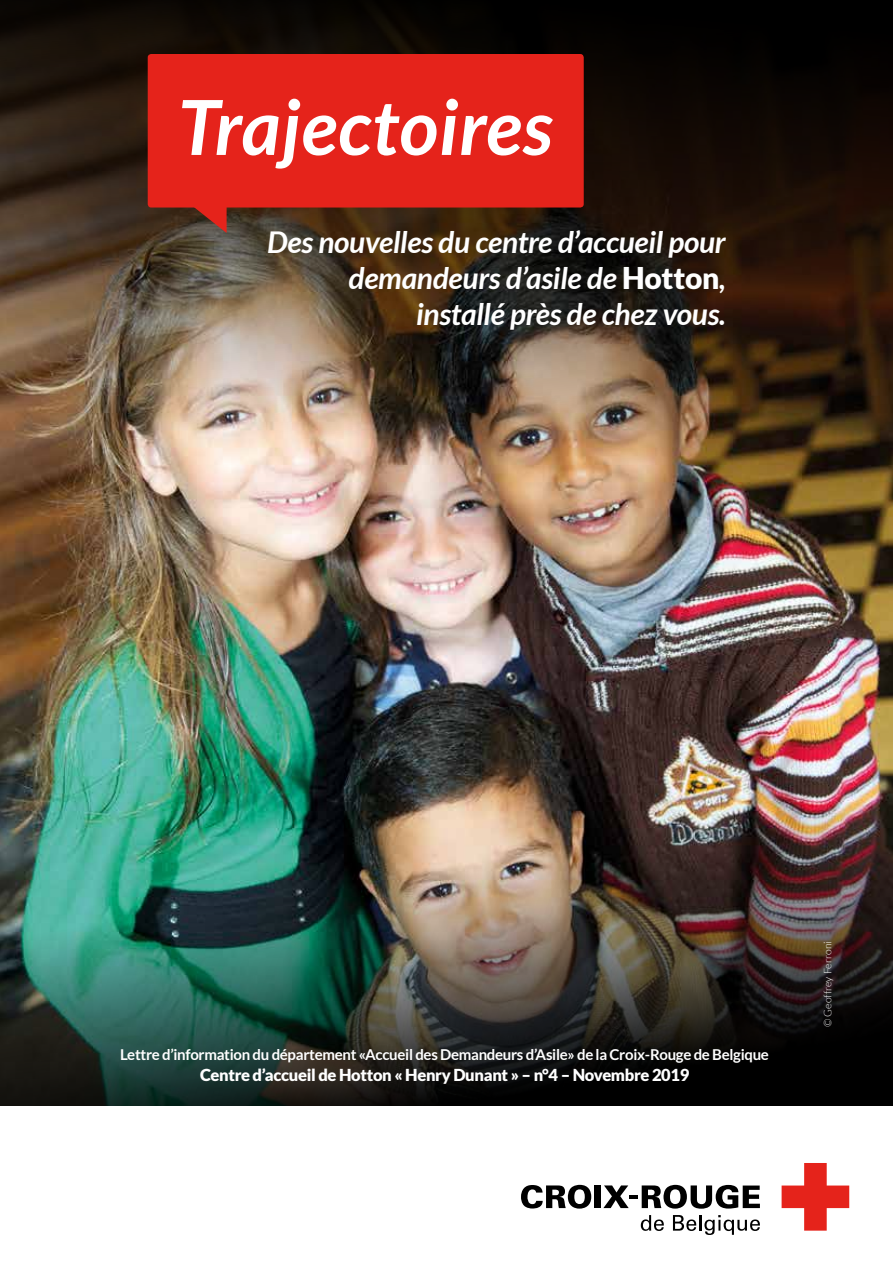
<style>
.page{position:relative;width:893px;height:1263px;background:#fff}
.page>*{position:absolute;margin:0;border:0;box-sizing:border-box;transform-origin:0 0}
.t1{font:italic 700 75.9px "Lato";letter-spacing:.01em;color:#fff}
.t2{font:italic 700 30px/36px "Lato";letter-spacing:-.01em;color:#fff;text-align:right}
.t3{font:900 16.5px "Lato";letter-spacing:-.02em;color:#fff}
.t4{font:700 15px "Lato";letter-spacing:-.02em;color:#fff}
.t5{font:300 10.5px "Lato";color:#fff}
.s1{font-weight:900;font-style:normal}
</style>
<div class="page">
<img style="left:0;top:584px;width:893px;height:213px">
<img style="left:0;top:0;width:893px;height:584px">
<svg style="left:782px;top:1163px;width:67px;height:67px"></svg>
<svg style="left:521px;top:1185px;width:70px;height:23px"></svg>
<div style="left:595px;top:1185px;width:6px;height:23px;background:#000"></div>
<svg style="left:603px;top:1185px;width:157px;height:24px"></svg>
<svg style="left:641px;top:1215px;width:23px;height:16px"></svg>
<svg style="left:673px;top:1215px;width:87px;height:20px"></svg>
<div style="left:148px;top:54px;width:436px;height:154px;background:#e5231b;border-radius:3px"></div>
<svg style="left:193px;top:207px;width:34px;height:26px"></svg>
<img style="left:0;top:797px;width:893px;height:309px">
<h1 class="t1" style="left:178px;top:84px;width:376px">Trajectoires</h1>
<h2 class="t2" style="left:267px;top:224px;width:460px">Des nouvelles du centre d’accueil pour demandeurs d’asile de <span class="s1">Hotton</span>, installé près de chez vous.</h2>
<p class="t4" style="left:120px;top:1046px;width:650px">Lettre d’information du département «Accueil des Demandeurs d’Asile» de la Croix-Rouge de Belgique</p>
<p class="t3" style="left:200px;top:1065px;width:491px">Centre d’accueil de Hotton « Henry Dunant » – n°4 – Novembre 2019</p>
<p class="t5" style="left:822px;top:1027px;width:87px;rotate:-90deg">© Geoffrey Ferroni</p>
</div>
